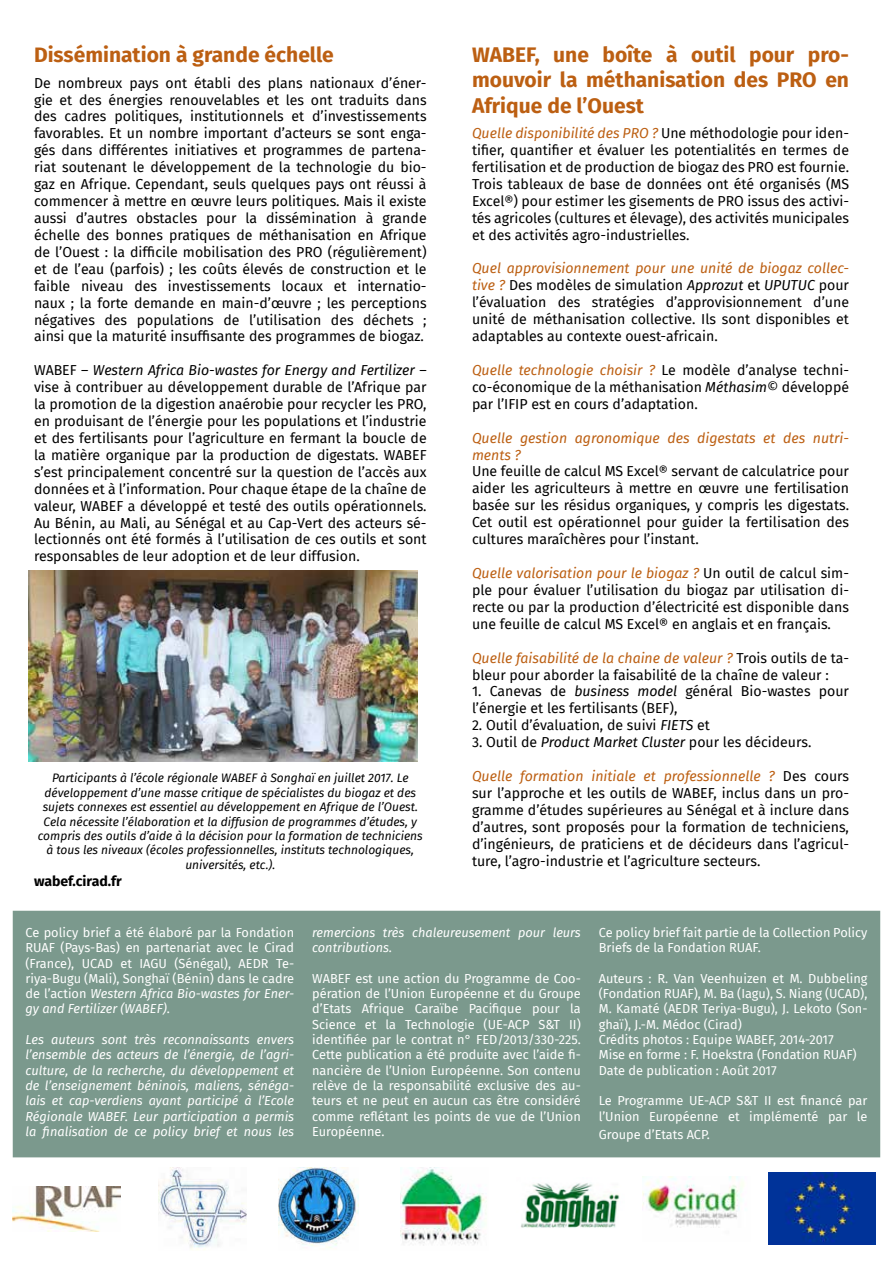
<style>
.page{position:relative;width:893px;height:1263px;background:#fff}
.page>*{position:absolute;margin:0;border:0;box-sizing:border-box;transform-origin:0 0}
.t1{font:700 21px/25.2px "Fira Sans";color:#bc5f12;text-align:justify}
.t2{font:14.1px/17px "Fira Sans";color:#000;text-align:justify}
.t3{font:italic 14.1px/17px "Fira Sans";color:#bc5f12}
.t4{font:700 14.1px "Fira Sans";color:#000}
.t5{font:12.75px/15.3px "Fira Sans";color:#fff}
.t6{font:italic 12.75px/15.3px "Fira Sans";color:#fff;text-align:justify}
.t7{font:italic 12px/14.4px "Fira Sans";color:#000;text-align:center}
.s1{font-style:italic}
.s2{font-style:italic;color:#bc5f12}
</style>
<div class="page">
<div style="left:13px;top:911px;width:867px;height:246px;background:#7b998d"></div>
<img style="left:158px;top:1167px;width:89px;height:83px">
<img style="left:642px;top:1176px;width:102px;height:52px">
<img style="left:278px;top:1167px;width:80px;height:81px">
<img style="left:400px;top:1167px;width:87px;height:79px">
<img style="left:521px;top:1183px;width:99px;height:45px">
<img style="left:13px;top:1186px;width:108px;height:45px">
<img style="left:768px;top:1173px;width:108px;height:72px">
<img style="left:29px;top:570px;width:389px;height:192px">
<h1 class="t1" style="left:34px;top:41px;width:301px">Dissémination à grande échelle</h1>
<p class="t2" style="left:34px;top:74px;width:394px">De nombreux pays ont établi des plans nationaux d’éner&shy;gie et des énergies renouvelables et les ont traduits dans des cadres politiques, institutionnels et d’investissements favorables. Et un nombre important d’acteurs se sont enga&shy;gés dans différentes initiatives et programmes de partena&shy;riat soutenant le développement de la technologie du bio&shy;gaz en Afrique. Cependant, seuls quelques pays ont réussi à commencer à mettre en œuvre leurs politiques. Mais il existe aussi d’autres obstacles pour la dissémination à grande échelle des bonnes pratiques de méthanisation en Afrique de l’Ouest : la difficile mobilisation des PRO (régulièrement) et de l’eau (parfois) ; les coûts élevés de construction et le faible niveau des investissements locaux et internatio&shy;naux ; la forte demande en main-d’œuvre ; les perceptions négatives des populations de l’utilisation des déchets ; ainsi que la maturité insuffisante des programmes de biogaz.</p>
<p class="t2" style="left:34px;top:361px;width:394px">WABEF – <span class="s1">Western Africa Bio-wastes for Energy and Fertilizer</span> – vise à contribuer au développement durable de l’Afrique par la promotion de la digestion anaérobie pour recycler les PRO, en produisant de l’énergie pour les populations et l’industrie et des fertilisants pour l’agriculture en fermant la boucle de la matière organique par la production de digestats. WABEF s’est principalement concentré sur la question de l’accès aux données et à l’information. Pour chaque étape de la chaîne de valeur, WABEF a développé et testé des outils opérationnels.<br>Au Bénin, au Mali, au Sénégal et au Cap-Vert des acteurs sé&shy;lectionnés ont été formés à l’utilisation de ces outils et sont responsables de leur adoption et de leur diffusion.</p>
<p class="t7" style="left:38px;top:771px;width:386px">Participants à l’école régionale WABEF à Songhaï en juillet 2017. Le développement d’une masse critique de spécialistes du biogaz et des sujets connexes est essentiel au développement en Afrique de l’Ouest.<br>Cela nécessite l’élaboration et la diffusion de programmes d’études, y compris des outils d’aide à la décision pour la formation de techniciens à tous les niveaux (écoles professionnelles, instituts technologiques, universités, etc.).</p>
<p class="t4" style="left:34px;top:869px;width:89px">wabef.cirad.fr</p>
<h1 class="t1" style="left:472px;top:41px;width:379px">WABEF, une boîte à outil pour pro&shy;mouvoir la méthanisation des PRO en Afrique de l’Ouest</h1>
<p class="t2" style="left:472px;top:124px;width:379px"><span class="s2">Quelle disponibilité des PRO ?</span> Une méthodologie pour iden&shy;tifier, quantifier et évaluer les potentialités en termes de fertilisation et de production de biogaz des PRO est fournie.<br>Trois tableaux de base de données ont été organisés (MS Excel®) pour estimer les gisements de PRO issus des activi&shy;tés agricoles (cultures et élevage), des activités municipales et des activités agro-industrielles.</p>
<p class="t2" style="left:472px;top:260px;width:379px"><span class="s2">Quel approvisionnement pour une unité de biogaz collec&shy;tive ?</span> Des modèles de simulation <span class="s1">Approzut</span> et <span class="s1">UPUTUC</span> pour l’évaluation des stratégies d’approvisionnement d’une unité de méthanisation collective. Ils sont disponibles et adaptables au contexte ouest-africain.</p>
<p class="t2" style="left:472px;top:361px;width:379px"><span class="s2">Quelle technologie choisir ?</span> Le modèle d’analyse techni&shy;co-économique de la méthanisation <span class="s1">Méthasim</span>© développé par l’IFIP est en cours d’adaptation.</p>
<p class="t3" style="left:472px;top:429px;width:379px">Quelle gestion agronomique des digestats et des nutri&shy;ments ?</p>
<p class="t2" style="left:472px;top:463px;width:379px">Une feuille de calcul MS Excel® servant de calculatrice pour aider les agriculteurs à mettre en œuvre une fertilisation basée sur les résidus organiques, y compris les digestats.<br>Cet outil est opérationnel pour guider la fertilisation des cultures maraîchères pour l’instant.</p>
<p class="t2" style="left:472px;top:564px;width:379px"><span class="s2">Quelle valorisation pour le biogaz ?</span> Un outil de calcul sim&shy;ple pour évaluer l’utilisation du biogaz par utilisation di&shy;recte ou par la production d’électricité est disponible dans une feuille de calcul MS Excel® en anglais et en français.</p>
<p class="t2" style="left:472px;top:649px;width:379px"><span class="s2">Quelle faisabilité de la chaine de valeur ?</span> Trois outils de ta&shy;bleur pour aborder la faisabilité de la chaîne de valeur :</p>
<p class="t2" style="left:472px;top:683px;width:378px">1. Canevas de <span class="s1">business model</span> général Bio-wastes pour l’énergie et les fertilisants (BEF),</p>
<p class="t2" style="left:472px;top:716px;width:239px">2. Outil d’évaluation, de suivi <span class="s1">FIETS</span> et</p>
<p class="t2" style="left:472px;top:733px;width:341px">3. Outil de <span class="s1">Product Market Cluster</span> pour les décideurs.</p>
<p class="t2" style="left:472px;top:767px;width:379px"><span class="s2">Quelle formation initiale et professionnelle ?</span> Des cours sur l’approche et les outils de WABEF, inclus dans un pro&shy;gramme d’études supérieures au Sénégal et à inclure dans d’autres, sont proposés pour la formation de techniciens, d’ingénieurs, de praticiens et de décideurs dans l’agricul&shy;ture, l’agro-industrie et l’agriculture secteurs.</p>
<p class="t5" style="left:26px;top:924px;width:270px;text-align:justify">Ce policy brief a été élaboré par la Fondation RUAF (Pays-Bas) en partenariat avec le Cirad (France), UCAD et IAGU (Sénégal), AEDR Te&shy;riya-Bugu (Mali), Songhaï (Bénin) dans le cadre de l’action <span class="s1">Western Africa Bio-wastes for Ener&shy;gy and Fertilizer (WABEF)</span>.</p>
<p class="t6" style="left:26px;top:1032px;width:270px">Les auteurs sont très reconnaissants envers l’ensemble des acteurs de l’énergie, de l’agri&shy;culture, de la recherche, du développement et de l’enseignement béninois, maliens, sénéga&shy;lais et cap-verdiens ayant participé à l’Ecole Régionale WABEF. Leur participation a permis la finalisation de ce policy brief et nous les</p>
<p class="t6" style="left:312px;top:924px;width:270px">remercions très chaleureusement pour leurs contributions.</p>
<p class="t5" style="left:312px;top:970px;width:270px;text-align:justify">WABEF est une action du Programme de Coo&shy;pération de l’Union Européenne et du Groupe d’Etats Afrique Caraïbe Pacifique pour la Science et la Technologie (UE-ACP S&amp;T II) identifiée par le contrat n° FED/2013/330-225.<br>Cette publication a été produite avec l’aide fi&shy;nancière de l’Union Européenne. Son contenu relève de la responsabilité exclusive des au&shy;teurs et ne peut en aucun cas être considéré comme reflétant les points de vue de l’Union Européenne.</p>
<p class="t5" style="left:599px;top:924px;width:270px">Ce policy brief fait partie de la Collection Policy<br>Briefs de la Fondation RUAF.</p>
<p class="t5" style="left:599px;top:970px;width:270px">Auteurs : R. Van Veenhuizen et M. Dubbeling (Fondation RUAF), M. Ba (Iagu), S. Niang (UCAD), M. Kamaté (AEDR Teriya-Bugu), J. Lekoto (Son&shy;ghaï), J.-M. Médoc (Cirad)<br>Crédits photos : Equipe WABEF, 2014-2017<br>Mise en forme : F. Hoekstra (Fondation RUAF)<br>Date de publication : Août 2017</p>
<p class="t5" style="left:599px;top:1093px;width:270px">Le Programme UE-ACP S&amp;T II est financé par l’Union Européenne et implémenté par le</p>
<p class="t5" style="left:599px;top:1126px;width:113px">Groupe d’Etats ACP.</p>
</div>
